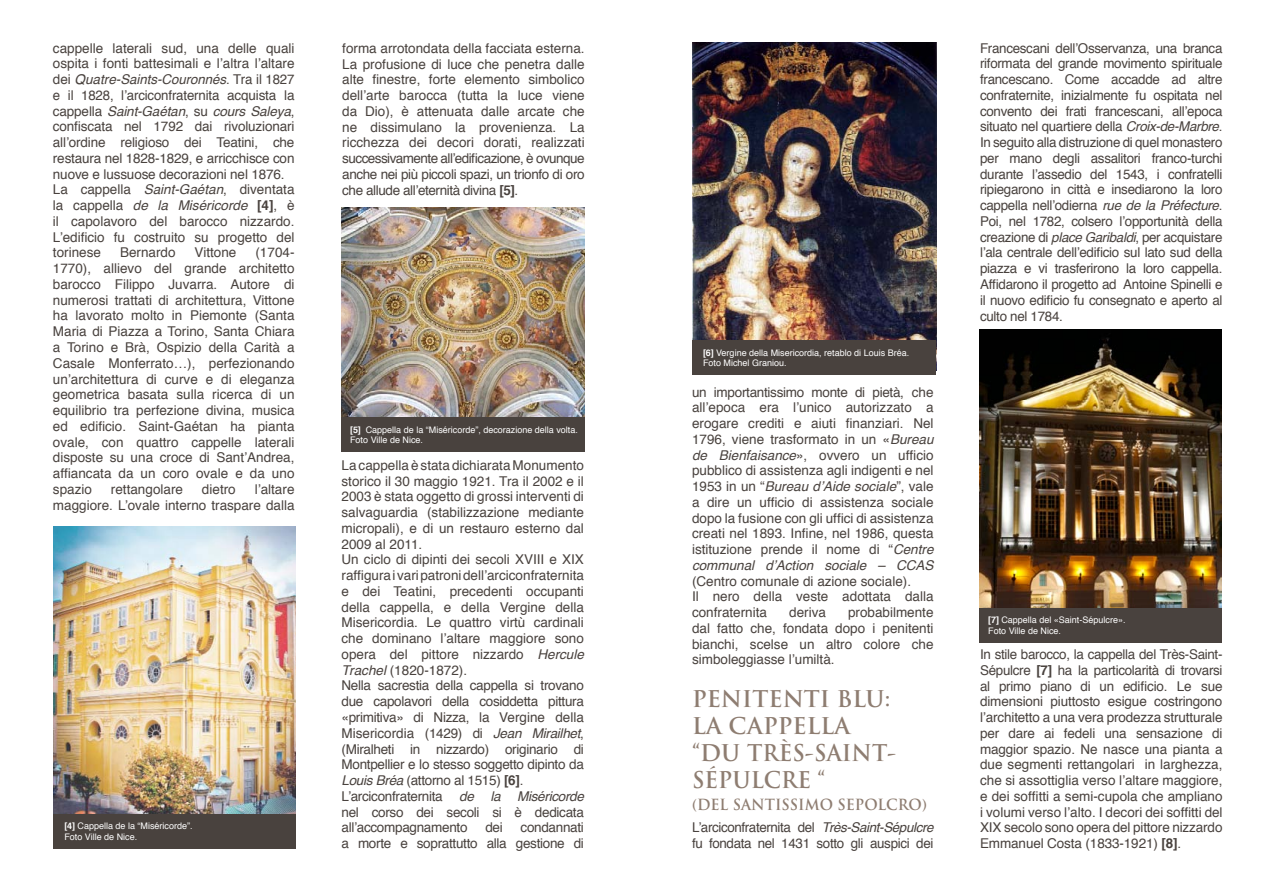
<style>
.page{position:relative;width:1276px;height:893px;background:#fff}
.page>*{position:absolute;margin:0;border:0;box-sizing:border-box;transform-origin:0 0}
.t1{font:700 22.5px/27px "Trajan Pro";color:#8e7d71}
.t2{font:700 15px "Trajan Pro";color:#8e7d71;scale:.96 1}
.t3{font:13.5px/15.8px "Helvetica";color:#49423e;text-align:justify}
.t4{font:13.5px/15.8px "Helvetica";letter-spacing:-.025em;color:#49423e}
.t5{font:13.5px/15.8px "Helvetica";letter-spacing:-.02em;color:#49423e;text-align:right}
.t6{font:9px/10.8px "Helvetica";color:#fff}
.s1{font-style:italic}
.s2{font-weight:700}
</style>
<div class="page">
<img style="left:54px;top:526px;width:242px;height:288px">
<div style="left:54px;top:814px;width:242px;height:34px;background:#49423e"></div>
<img style="left:341px;top:207px;width:244px;height:211px">
<img style="left:692px;top:43px;width:244px;height:298px">
<div style="left:692px;top:341px;width:244px;height:34px;background:#49423e"></div>
<div style="left:341px;top:418px;width:244px;height:34px;background:#49423e"></div>
<img style="left:979px;top:329px;width:243px;height:279px">
<div style="left:979px;top:608px;width:243px;height:34px;background:#49423e"></div>
<p class="t3" style="left:53px;top:40px;width:243px;text-align:left">cappelle laterali sud, una delle quali ospita i fonti battesimali e l’altra l’altare dei <span class="s1">Quatre-Saints-Couronnés</span>. Tra il 1827 e il 1828, l’arciconfraternita acquista la cappella <span class="s1">Saint-Gaétan</span>, su <span class="s1">cours Saleya</span>, confiscata nel 1792 dai rivoluzionari all’ordine religioso dei Teatini, che restaura nel 1828-1829, e arricchisce con nuove e lussuose decorazioni nel 1876.<br>La cappella <span class="s1">Saint-Gaétan</span>, diventata la cappella <span class="s1">de la Miséricorde</span> <span class="s2">[4]</span>, è il capolavoro del barocco nizzardo.<br>L’edificio fu costruito su progetto del torinese</p>
<p class="t3" style="left:53px;top:245px;width:243px;text-indent:202px">(1704- 1770), allievo del grande architetto barocco Filippo Juvarra. Autore di numerosi trattati di architettura, Vittone ha lavorato molto in Piemonte (Santa Maria di Piazza a Torino, Santa Chiara a Torino e Brà, Ospizio della Carità a Casale Monferrato…), perfezionando un’architettura di curve e di eleganza geometrica basata sulla ricerca di un equilibrio tra perfezione divina, musica ed edificio. Saint-Gaétan ha pianta ovale, con quattro cappelle laterali disposte su una croce di Sant’Andrea, affiancata da un coro ovale e da uno spazio</p>
<p class="t3" style="left:120px;top:245px;width:57px">Bernardo</p>
<p class="t3" style="left:195px;top:245px;width:43px">Vittone</p>
<p class="t3" style="left:111px;top:482px;width:74px">rettangolare</p>
<p class="t3" style="left:202px;top:482px;width:35px">dietro</p>
<p class="t3" style="left:53px;top:482px;width:243px;text-align:right">l’altare<br>maggiore. L’ovale interno traspare dalla</p>
<p class="t6" style="left:64px;top:821px;width:130px"><span class="s2">[4]</span> Cappella de la “Miséricorde”.<br>Foto Ville de Nice.</p>
<p class="t3" style="left:342px;top:41px;width:244px">forma arrotondata della facciata esterna.<br>La profusione di luce che penetra dalle alte finestre, forte elemento simbolico dell’arte barocca (tutta la luce viene da Dio), è attenuata dalle arcate che ne dissimulano la provenienza. La ricchezza dei decori dorati, realizzati successivamente all’edificazione, è ovunque anche nei più piccoli spazi, un trionfo di oro che allude all’eternità divina <span class="s2">[5]</span>.</p>
<p class="t6" style="left:350px;top:424px;width:229px"><span class="s2">[5]</span> Cappella de la “Miséricorde”, decorazione della volta.<br>Foto Ville de Nice.</p>
<p class="t3" style="left:341px;top:458px;width:244px;text-align:left">La cappella è stata dichiarata Monumento storico il 30 maggio 1921. Tra il 2002 e il 2003 è stata oggetto di grossi interventi di salvaguardia (stabilizzazione mediante micropali), e di un restauro esterno dal 2009 al 2011.<br>Un ciclo di dipinti dei secoli XVIII e XIX raffigura i vari patroni dell’arciconfraternita e dei Teatini, precedenti occupanti della cappella, e della Vergine della Misericordia. Le quattro virtù cardinali che dominano l’altare maggiore sono opera del pittore nizzardo <span class="s1">Hercule Trachel</span> (1820-1872).<br>Nella sacrestia della cappella si trovano due capolavori della cosiddetta pittura «primitiva» di Nizza, la Vergine della Misericordia (1429) di <span class="s1">Jean Mirailhet</span>, (Miralheti in nizzardo) originario di Montpellier e lo stesso soggetto dipinto da <span class="s1">Louis Bréa</span> (attorno al 1515) <span class="s2">[6]</span>.<br>L’arciconfraternita <span class="s1">de la Miséricorde </span>nel corso dei secoli si è dedicata all’accompagnamento</p>
<p class="t5" style="left:341px;top:820px;width:244px">condannati<br>a morte e soprattutto alla gestione di</p>
<p class="t3" style="left:485px;top:820px;width:19px">dei</p>
<p class="t6" style="left:703px;top:347px;width:208px"><span class="s2">[6]</span> Vergine della Misericordia, retablo di Louis Bréa.<br>Foto Michel Graniou.</p>
<p class="t3" style="left:692px;top:384px;width:243px">un importantissimo monte di pietà, che all’epoca era l’unico autorizzato a erogare crediti e aiuti finanziari. Nel 1796, viene trasformato in un «<span class="s1">Bureau de Bienfaisance</span>», ovvero un ufficio pubblico di assistenza agli indigenti e nel 1953 in un “<span class="s1">Bureau d’Aide sociale</span>”, vale a dire un ufficio di assistenza sociale dopo la fusione con gli uffici di assistenza creati nel 1893. Infine, nel 1986, questa istituzione prende il nome di “<span class="s1">Centre communal d’Action sociale – CCAS</span></p>
<p class="t3" style="left:692px;top:573px;width:243px;text-align:left">(Centro comunale di azione sociale).<br>Il nero della veste adottata dalla confraternita</p>
<p class="t3" style="left:692px;top:605px;width:243px;text-indent:156px">probabilmente dal fatto che, fondata dopo i penitenti bianchi, scelse un altro colore che simboleggiasse l’umiltà.</p>
<h1 class="t1" style="left:692px;top:685px;width:206px">PENITENTI BLU:<br>LA CAPPELLA “DU TRÈS-SAINT-<br>SÉPULCRE “</h1>
<p class="t2" style="left:692px;top:796px;width:246px">(DEL SANTISSIMO SEPOLCRO)</p>
<p class="t4" style="left:692px;top:820px;width:243px">L’arciconfraternita del <span class="s1">Très-Saint-Sépulcre </span>fu fondata nel 1431 sotto gli auspici dei</p>
<p class="t3" style="left:789px;top:605px;width:38px">deriva</p>
<p class="t3" style="left:980px;top:40px;width:244px">Francescani dell’Osservanza, una branca riformata del grande movimento spirituale francescano. Come accadde ad altre confraternite, inizialmente fu ospitata nel convento dei frati francescani, all’epoca situato nel quartiere della <span class="s1">Croix-de-Marbre</span>.<br>In seguito alla distruzione di quel monastero per mano degli assalitori franco-turchi durante l’assedio del 1543, i confratelli ripiegarono in città e insediarono la loro cappella nell’odierna <span class="s1">rue de la Préfecture</span>.<br>Poi, nel 1782, colsero l’opportunità della creazione di <span class="s1">place Garibaldi</span>, per acquistare l’ala centrale dell’edificio sul lato sud della piazza e vi trasferirono la loro cappella.<br>Affidarono il progetto ad Antoine Spinelli e il nuovo edificio fu consegnato e aperto al culto nel 1784.</p>
<p class="t6" style="left:988px;top:614px;width:139px"><span class="s2">[7]</span> Cappella del «Saint-Sépulcre».<br>Foto Ville de Nice.</p>
<p class="t3" style="left:980px;top:647px;width:244px">In stile barocco, la cappella del Très-Saint-Sépulcre <span class="s2">[7]</span> ha la particolarità di trovarsi al primo piano di un edificio. Le sue dimensioni piuttosto esigue costringono l’architetto a una vera prodezza strutturale per dare ai fedeli una sensazione di maggior spazio. Ne nasce una pianta a due segmenti rettangolari in larghezza, che si assottiglia verso l’altare maggiore, e dei soffitti a semi-cupola che ampliano i volumi verso l’alto. I decori dei soffitti del XIX secolo sono opera del pittore nizzardo Emmanuel Costa (1833-1921) <span class="s2">[8]</span>.</p>
</div>
